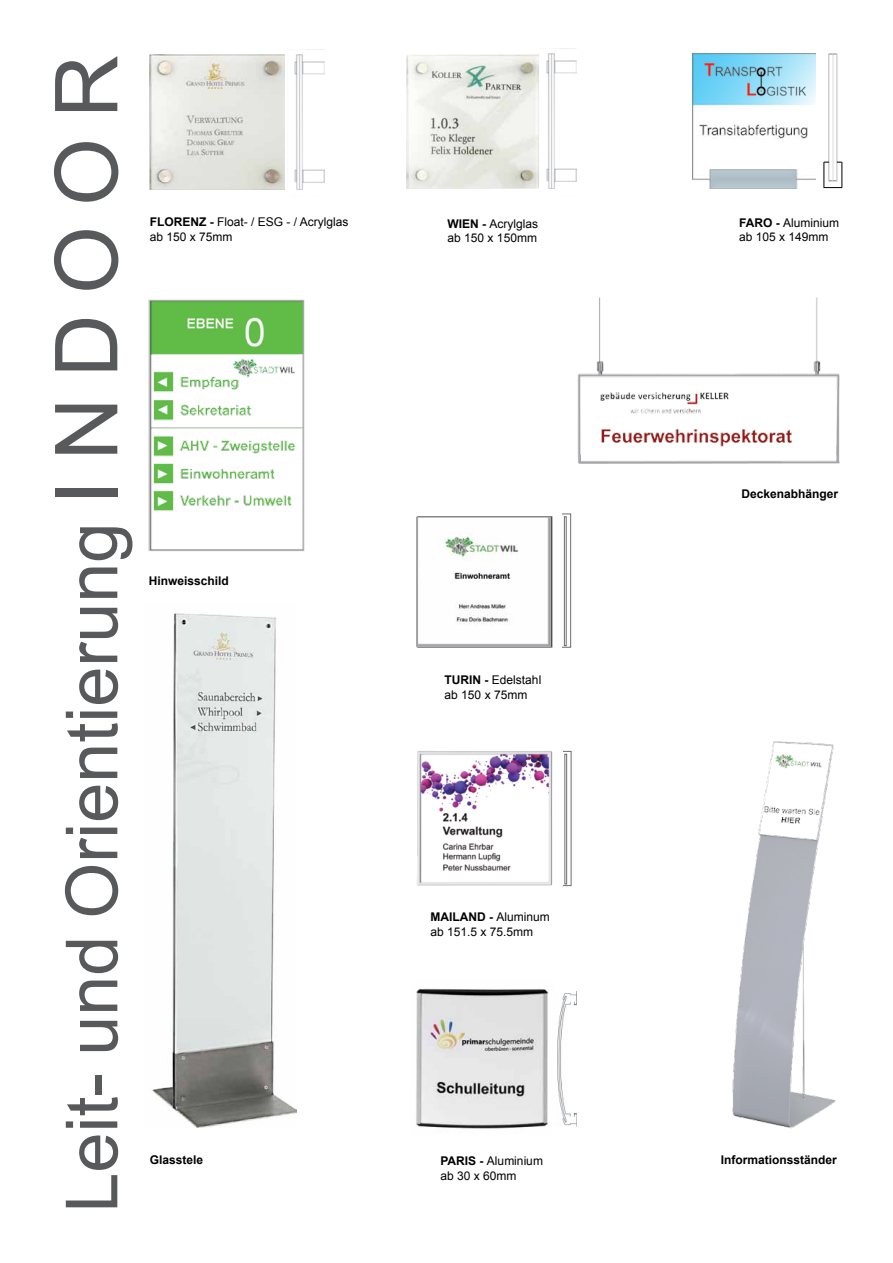
<style>
.page{position:relative;width:893px;height:1263px;background:#fff}
.page>*{position:absolute;margin:0;border:0;box-sizing:border-box;transform-origin:0 0}
.t1{font:72px "Arial";color:#58595b}
.t2{font:12px/14.4px "Arial";color:#000}
.t3{font:700 12px "Arial";color:#000}
.s1{font-size:87px}
.s2{font-weight:700}
</style>
<div class="page">
<img style="left:149px;top:55px;width:135px;height:134px">
<img style="left:577px;top:297px;width:263px;height:167px">
<img style="left:732px;top:741px;width:104px;height:388px">
<img style="left:152px;top:613px;width:145px;height:514px">
<img style="left:148px;top:299px;width:157px;height:252px">
<img style="left:294px;top:49px;width:31px;height:141px">
<img style="left:406px;top:55px;width:133px;height:134px">
<img style="left:693px;top:54px;width:122px;height:135px">
<img style="left:416px;top:988px;width:133px;height:141px">
<img style="left:557px;top:993px;width:19px;height:133px">
<img style="left:826px;top:54px;width:11px;height:108px">
<svg style="left:824px;top:162px;width:19px;height:26px"></svg>
<img style="left:546px;top:48px;width:30px;height:141px">
<div style="left:417px;top:516px;width:136px;height:132px;background:#4d4d4d"></div>
<img style="left:419px;top:519px;width:130px;height:126px">
<div style="left:417px;top:517px;width:134px;height:130px;border:1px solid #a7a9ac"></div>
<svg style="left:562px;top:514px;width:9px;height:133px"></svg>
<div style="left:564px;top:517px;width:2px;height:129px;background:#fffefc;border:1px solid #6d6e71"></div>
<img style="left:416px;top:751px;width:137px;height:135px">
<svg style="left:563px;top:751px;width:8px;height:135px"></svg>
<div style="left:565px;top:754px;width:2px;height:130px;background:#fffefc;border:1px solid #6d6e71"></div>
<h1 class="t1" style="left:45px;top:1212px;width:1125px;rotate:-90deg">Leit- und Orientierung <span class="s1">i n d o o r</span></h1>
<p class="t2" style="left:150px;top:215px;width:200px"><span class="s2">FLORENZ -</span> Float- / ESG - / Acrylglas ab 150 x 75mm</p>
<p class="t2" style="left:448px;top:217px;width:92px"><span class="s2">WIEN -</span> Acrylglas ab 150 x 150mm</p>
<p class="t2" style="left:739px;top:216px;width:102px"><span class="s2">FARO -</span> Aluminium ab 105 x 149mm</p>
<p class="t3" style="left:149px;top:573px;width:82px">Hinweisschild</p>
<p class="t2" style="left:445px;top:673px;width:98px"><span class="s2">TURIN -</span> Edelstahl ab 150 x 75mm</p>
<p class="t2" style="left:430px;top:910px;width:121px"><span class="s2">MAILAND -</span> Aluminum ab 151.5 x 75.5mm</p>
<p class="t3" style="left:741px;top:486px;width:98px">Deckenabhänger</p>
<p class="t3" style="left:150px;top:1152px;width:55px">Glasstele</p>
<p class="t3" style="left:721px;top:1152px;width:118px">Informationsständer</p>
<p class="t2" style="left:440px;top:1154px;width:104px"><span class="s2">PARIS -</span> Aluminium ab 30 x 60mm</p>
</div>
